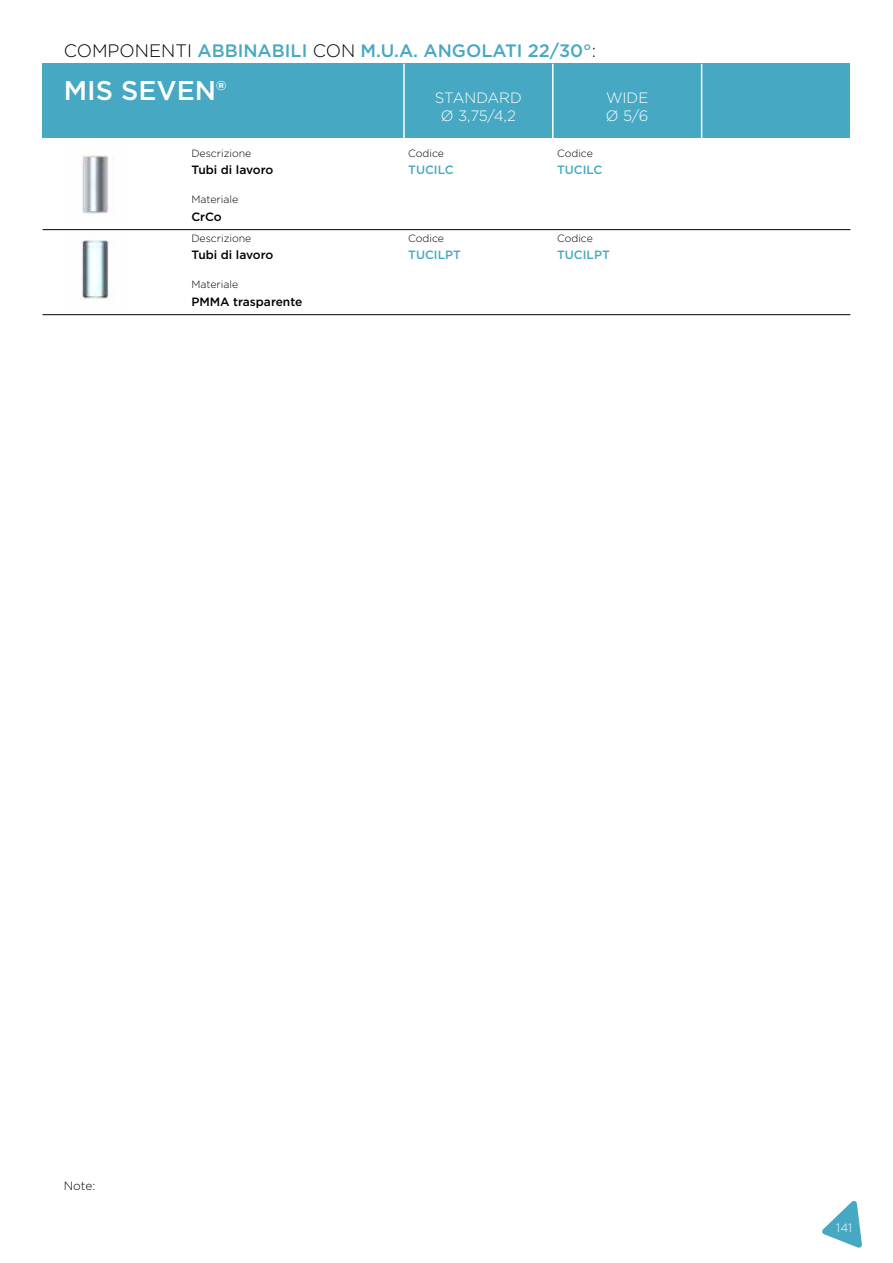
<style>
.page{position:relative;width:893px;height:1263px;background:#fff}
.page>*{position:absolute;margin:0;border:0;box-sizing:border-box;transform-origin:0 0}
.t1{font:500 27px "Gotham";color:#fff}
.t2{font:500 18px "Gotham";color:#47a8c3}
.t3{font:300 15px/18px "Gotham";color:#fff;text-align:center}
.t4{font:500 12px "Gotham";color:#000}
.t5{font:500 12px "Gotham";color:#47a8c3}
.t6{font:300 12px "Gotham";color:#000}
.t7{font:300 12px "Gotham";color:#fff}
.t8{font:300 10.5px "Gotham";color:#000}
.s1{font-weight:300;color:#000}
</style>
<div class="page">
<div style="left:43px;top:64px;width:807px;height:74px;background:#47a8c3"></div>
<hr style="left:403px;top:64px;width:2px;height:74px;background:#fff">
<hr style="left:552px;top:64px;width:2px;height:74px;background:#fff">
<hr style="left:701px;top:64px;width:1px;height:74px;background:#fff">
<img style="left:82px;top:155px;width:32px;height:60px">
<hr style="left:43px;top:229px;width:807px;height:1px;background:#000">
<img style="left:81px;top:240px;width:29px;height:61px">
<hr style="left:43px;top:314px;width:807px;height:1px;background:#000">
<svg style="left:822px;top:1201px;width:40px;height:47px"></svg>
<h2 class="t2" style="left:64px;top:39px;width:534px"><span class="s1">COMPONENTI</span> ABBINABILI <span class="s1">CON</span> M.U.A. ANGOLATI 22/30°<span class="s1">:</span></h2>
<h3 class="t3" style="left:435px;top:88px;width:88px">STANDARD<br>Ø 3,75/4,2</h3>
<h3 class="t3" style="left:606px;top:88px;width:44px;text-align:left">WIDE<br>Ø 5/6</h3>
<h1 class="t1" style="left:64px;top:72px;width:164px">MIS SEVEN®</h1>
<p class="t8" style="left:191px;top:147px;width:62px">Descrizione</p>
<p class="t8" style="left:191px;top:193px;width:48px">Materiale</p>
<p class="t4" style="left:191px;top:162px;width:84px">Tubi di lavoro</p>
<p class="t4" style="left:191px;top:209px;width:32px">CrCo</p>
<p class="t8" style="left:191px;top:232px;width:62px">Descrizione</p>
<p class="t8" style="left:191px;top:278px;width:48px">Materiale</p>
<p class="t4" style="left:191px;top:247px;width:84px">Tubi di lavoro</p>
<p class="t4" style="left:191px;top:294px;width:113px">PMMA trasparente</p>
<p class="t8" style="left:408px;top:147px;width:37px">Codice</p>
<p class="t5" style="left:408px;top:162px;width:47px">TUCILC</p>
<p class="t8" style="left:408px;top:232px;width:37px">Codice</p>
<p class="t5" style="left:408px;top:247px;width:54px">TUCILPT</p>
<p class="t8" style="left:557px;top:147px;width:37px">Codice</p>
<p class="t5" style="left:557px;top:162px;width:47px">TUCILC</p>
<p class="t8" style="left:557px;top:232px;width:37px">Codice</p>
<p class="t5" style="left:557px;top:247px;width:54px">TUCILPT</p>
<p class="t6" style="left:64px;top:1178px;width:33px">Note:</p>
<p class="t7" style="left:836px;top:1220px;width:17px">141</p>
</div>
